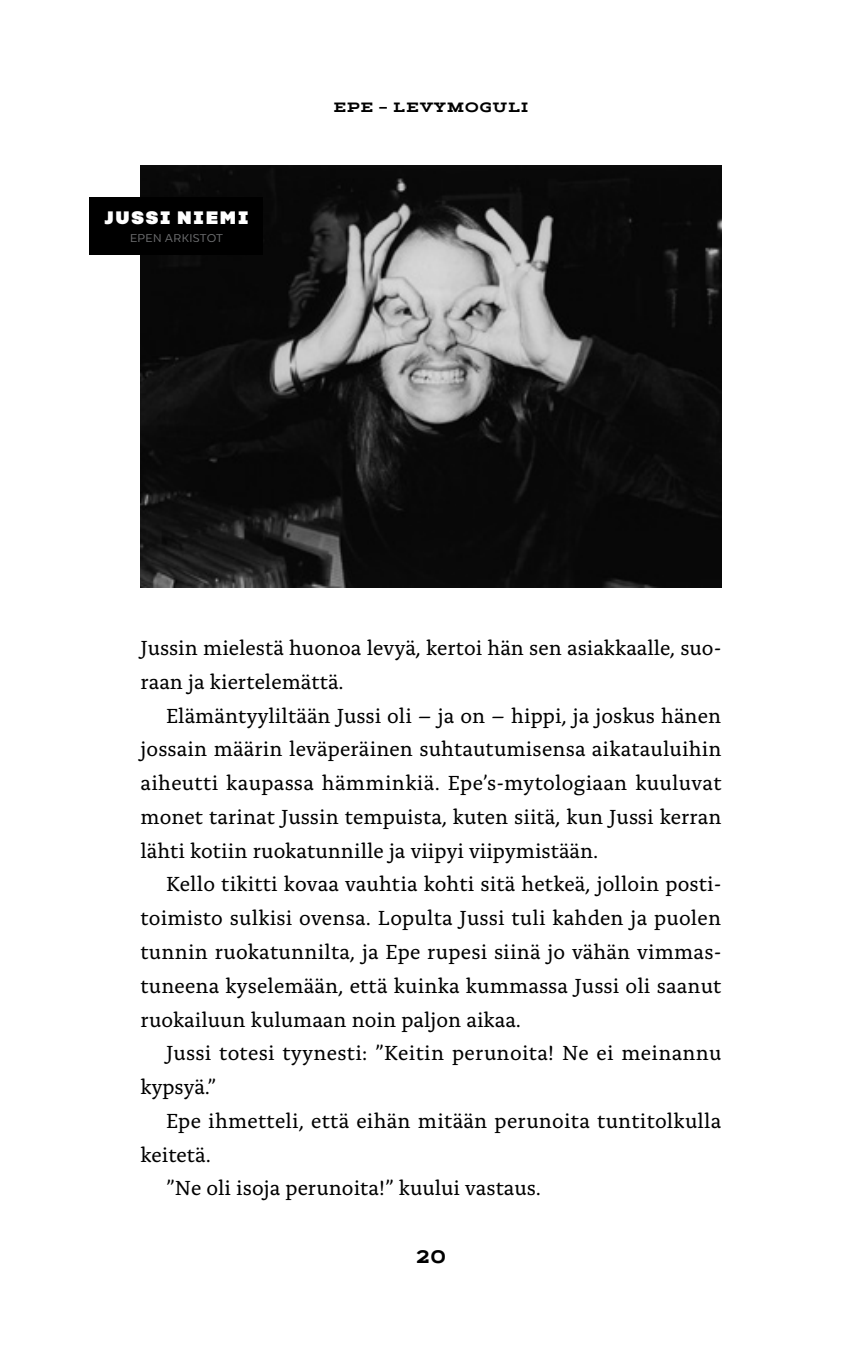
<style>
.page{position:relative;width:862px;height:1372px;background:#fff}
.page>*{position:absolute;margin:0;border:0;box-sizing:border-box;transform-origin:0 0}
.t1{font:21.38px/33.8px "Alda OTCEV";color:#000}
.t2{font:900 18px "Rational Text";letter-spacing:.1em;color:#fff}
.t3{font:700 18px "Artegra Slab Ex";color:#000}
.t4{font:700 13.5px "Artegra Slab Ex";letter-spacing:.075em;color:#000}
.t5{font:11.25px "Corsa Grotesk";letter-spacing:.03em;color:#6d6e70}
</style>
<div class="page">
<img style="left:140px;top:166px;width:581px;height:421px">
<div style="left:89px;top:197px;width:174px;height:58px;background:#000"></div>
<p class="t2" style="left:104px;top:207px;width:145px">JUSSI NIEMI</p>
<p class="t5" style="left:130px;top:231px;width:94px">EPEN ARKISTOT</p>
<p class="t4" style="left:333px;top:97px;width:196px">EPE – LEVYMOGULI</p>
<p class="t1" style="left:140px;top:629px;width:582px">Jussin mielestä huonoa levyä, kertoi hän sen asiakkaalle, suo&shy;raan ja kiertelemättä.</p>
<p class="t1" style="left:140px;top:697px;width:582px;text-align:justify;text-indent:26px">Elämäntyyliltään Jussi oli – ja on – hippi, ja joskus hänen jossain määrin leväperäinen suhtautumisensa aikatauluihin aiheutti kaupassa hämminkiä. Epe’s-mytologiaan kuuluvat monet tarinat Jussin tempuista, kuten siitä, kun Jussi kerran lähti kotiin ruokatunnille ja viipyi viipymistään.</p>
<p class="t1" style="left:140px;top:865px;width:582px;text-align:justify;text-indent:26px">Kello tikitti kovaa vauhtia kohti sitä hetkeä, jolloin posti&shy;toimisto sulkisi ovensa. Lopulta Jussi tuli kahden ja puolen tunnin ruokatunnilta, ja Epe rupesi siinä jo vähän vimmas&shy;tuneena kyselemään, että kuinka kummassa Jussi oli saanut ruokailuun kulumaan noin paljon aikaa.</p>
<p class="t1" style="left:140px;top:1034px;width:582px;text-indent:26px">Jussi totesi tyynesti: ”Keitin perunoita! Ne ei meinannu kypsyä.”</p>
<p class="t1" style="left:166px;top:1102px;width:556px">Epe ihmetteli, että eihän mitään perunoita tuntitolkulla</p>
<p class="t1" style="left:140px;top:1135px;width:72px">keitetä.</p>
<p class="t1" style="left:166px;top:1169px;width:376px">”Ne oli isoja perunoita!” kuului vastaus.</p>
<p class="t3" style="left:416px;top:1243px;width:31px">20</p>
</div>
